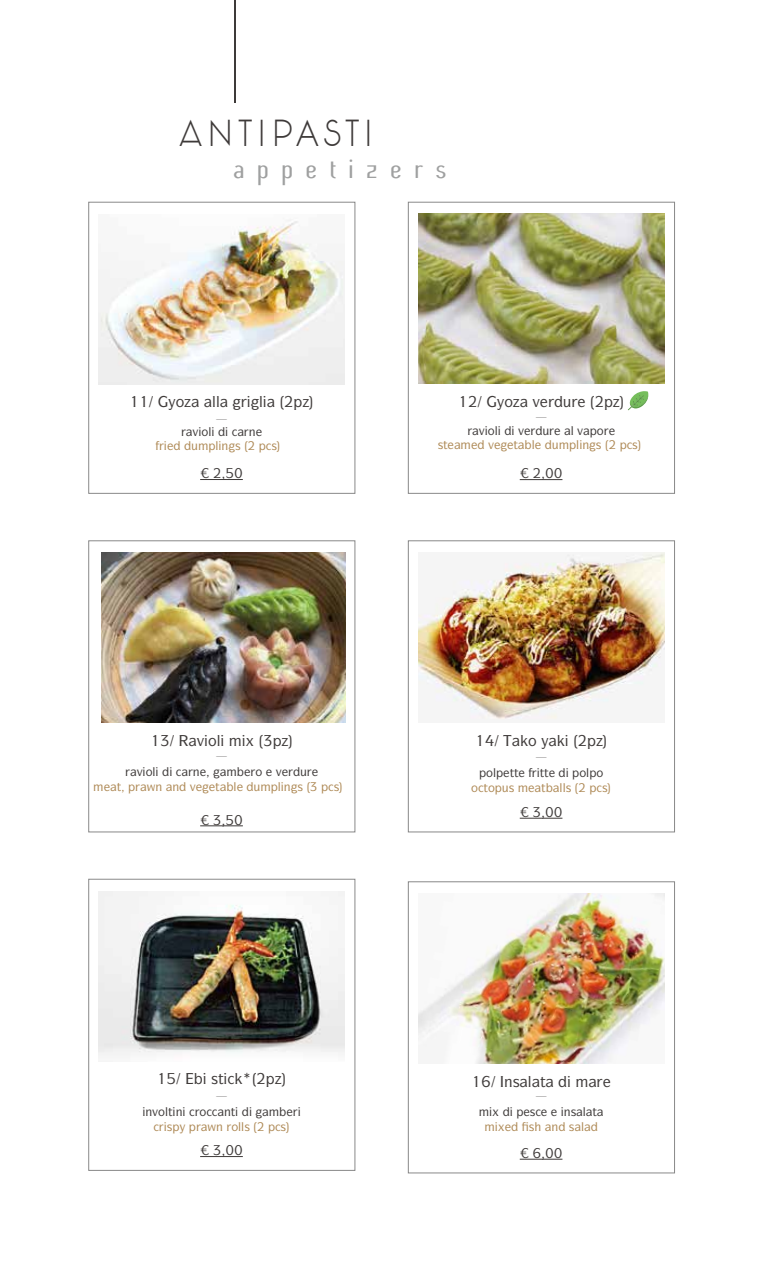
<style>
.page{position:relative;width:766px;height:1263px;background:#fff}
.page>*{position:absolute;margin:0;border:0;box-sizing:border-box;transform-origin:0 0}
.t1{font:100 37.5px "phantom";letter-spacing:.12em;color:#3e3a39}
.t2{font:27px "Butter unsalted";letter-spacing:.455em;color:#9fa0a0}
.t3{font:500 15px "ITC Symbol Std";color:#3e3a39}
.t4{font:500 12px "ITC Symbol Std";color:#ae8955}
.t5{font:500 12px "ITC Symbol Std";color:#3e3a39}
.t6{font:300 12px "Adobe Song Std";color:#3e3a39}
</style>
<div class="page">
<hr style="left:234px;top:0;width:2px;height:102px;background:#3e3a39">
<div style="left:88px;top:541px;width:267px;height:291px;background:#fff;border:1px solid #898989"></div>
<img style="left:101px;top:552px;width:244px;height:170px">
<hr style="left:200px;top:825px;width:43px;height:1px;background:#3e3a39">
<div style="left:408px;top:541px;width:266px;height:291px;background:#fff;border:1px solid #898989"></div>
<img style="left:418px;top:552px;width:246px;height:168px">
<hr style="left:519px;top:818px;width:43px;height:1px;background:#3e3a39">
<div style="left:88px;top:202px;width:267px;height:291px;background:#fff;border:1px solid #898989"></div>
<hr style="left:200px;top:479px;width:43px;height:1px;background:#3e3a39">
<img style="left:98px;top:219px;width:246px;height:166px">
<div style="left:408px;top:202px;width:266px;height:291px;background:#fff;border:1px solid #898989"></div>
<hr style="left:519px;top:479px;width:43px;height:1px;background:#3e3a39">
<img style="left:418px;top:214px;width:246px;height:170px">
<div style="left:408px;top:881px;width:266px;height:292px;background:#fff;border:1px solid #898989"></div>
<hr style="left:519px;top:1159px;width:43px;height:1px;background:#3e3a39">
<img style="left:418px;top:893px;width:246px;height:170px">
<div style="left:88px;top:879px;width:267px;height:291px;background:#fff;border:1px solid #898989"></div>
<hr style="left:200px;top:1156px;width:43px;height:1px;background:#3e3a39">
<img style="left:98px;top:891px;width:246px;height:165px">
<svg style="left:628px;top:391px;width:20px;height:19px"></svg>
<svg style="left:520px;top:479px;width:41px;height:1px"></svg>
<svg style="left:520px;top:1158px;width:41px;height:2px"></svg>
<svg style="left:201px;top:825px;width:41px;height:1px"></svg>
<svg style="left:520px;top:817px;width:41px;height:2px"></svg>
<svg style="left:201px;top:1156px;width:41px;height:1px"></svg>
<h1 class="t1" style="left:179px;top:111px;width:195px">ANTIPASTI</h1>
<h2 class="t2" style="left:234px;top:154px;width:215px">appetizers</h2>
<p class="t3" style="left:176px;top:392px;width:46px">□ ●●</p>
<p class="t3" style="left:259px;top:392px;width:5px">●</p>
<p class="t6" style="left:215px;top:413px;width:13px">―</p>
<p class="t5" style="left:192px;top:424px;width:20px">❖□●</p>
<p class="t5" style="left:249px;top:424px;width:8px">■</p>
<p class="t4" style="left:191px;top:438px;width:51px">◆ ●■▲</p>
<p class="t6" style="left:535px;top:411px;width:13px">―</p>
<p class="t5" style="left:478px;top:423px;width:20px">❖□●</p>
<p class="t5" style="left:570px;top:423px;width:35px">● ❖ □</p>
<p class="t4" style="left:488px;top:437px;width:48px">❖ ▼●</p>
<p class="t4" style="left:551px;top:437px;width:51px">◆ ●■▲</p>
<p class="t3" style="left:160px;top:731px;width:62px">✓ ❖□●</p>
<p class="t6" style="left:215px;top:750px;width:13px">―</p>
<p class="t5" style="left:137px;top:764px;width:20px">❖□●</p>
<p class="t5" style="left:193px;top:764px;width:8px">■</p>
<p class="t4" style="left:155px;top:779px;width:42px">■ ■ ❖</p>
<p class="t4" style="left:253px;top:779px;width:66px">◆ ●■▲✓</p>
<p class="t6" style="left:215px;top:1090px;width:13px">―</p>
<p class="t5" style="left:145px;top:1104px;width:39px">■❖□●▼ ■</p>
<p class="t5" style="left:199px;top:1104px;width:37px">□ ■▼</p>
<p class="t4" style="left:216px;top:1119px;width:35px">■ □●●▲</p>
<p class="t6" style="left:535px;top:751px;width:13px">―</p>
<p class="t5" style="left:486px;top:765px;width:34px">□● ▼▼</p>
<p class="t5" style="left:579px;top:765px;width:25px">□● □</p>
<p class="t4" style="left:471px;top:780px;width:45px">□ ▼□ ◆▲</p>
<p class="t4" style="left:541px;top:780px;width:32px">▼ ●●▲</p>
<p class="t3" style="left:504px;top:1072px;width:43px">■▲●▼</p>
<p class="t6" style="left:535px;top:1090px;width:13px">―</p>
<p class="t5" style="left:563px;top:1104px;width:35px">■▲●▼</p>
<p class="t4" style="left:529px;top:1119px;width:57px">▲ ■ ▲ ●</p>
</div>
